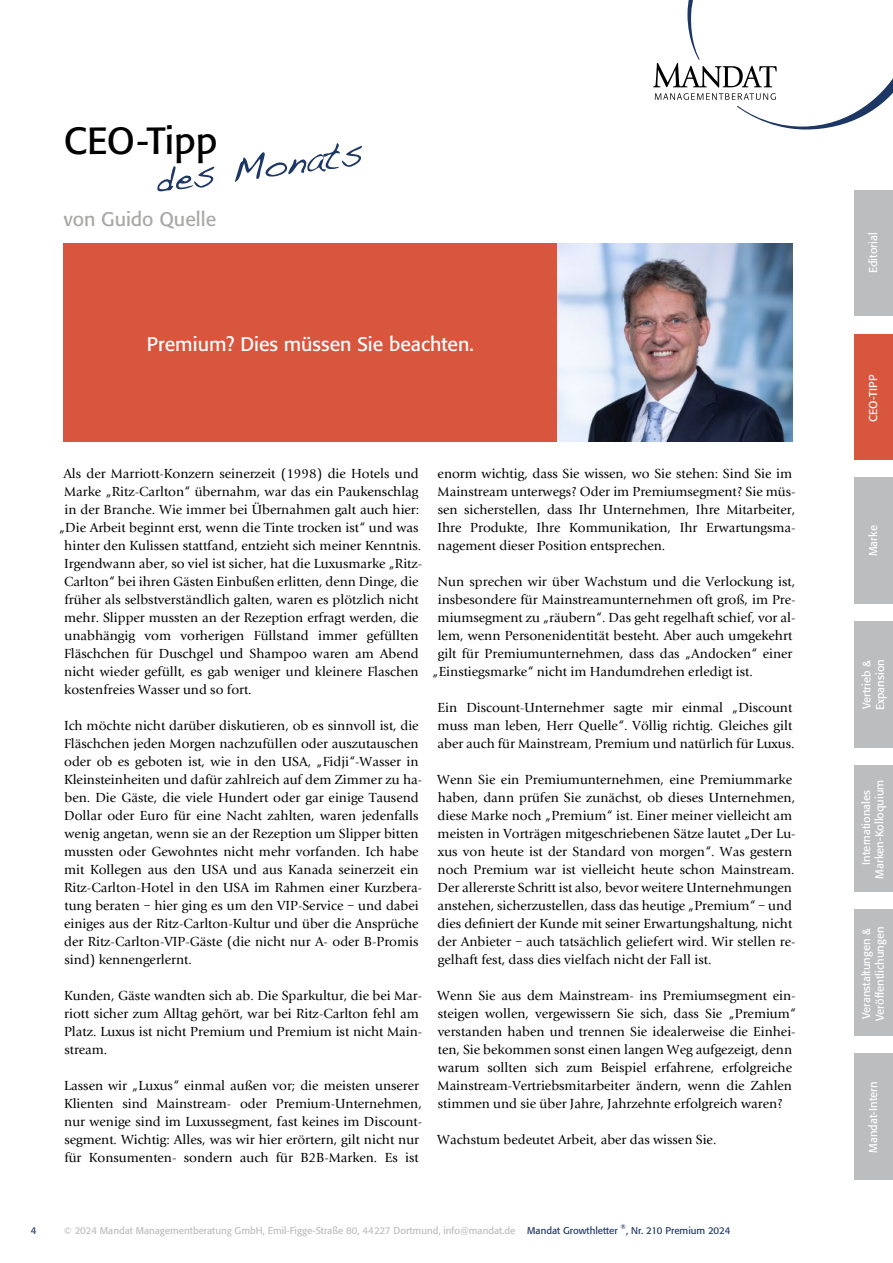
<style>
.page{position:relative;width:893px;height:1263px;background:#fff}
.page>*{position:absolute;margin:0;border:0;box-sizing:border-box;transform-origin:0 0}
.t1{font:37.5px "Formata";color:#000}
.t2{font:19.5px "Formata";color:#fff}
.t3{font:19.5px "Formata";color:#a8a8a7}
.t4{font:13.5px/18px "Giovanni EF";color:#000}
.t5{font:11.25px/13.5px "Formata";color:#fff}
.t6{font:9.75px "Formata";color:#bcbdbe}
.t7{font:9.75px "Formata";color:#1d3764}
.t8{font:6.75px "Formata";color:#1d3764}
.s1{color:#1d3764}
</style>
<div class="page">
<div style="left:855px;top:478px;width:38px;height:126px;background:#bcbdbe"></div>
<div style="left:855px;top:190px;width:38px;height:125px;background:#bcbdbe"></div>
<div style="left:855px;top:766px;width:38px;height:126px;background:#bcbdbe"></div>
<div style="left:855px;top:1054px;width:38px;height:126px;background:#bcbdbe"></div>
<div style="left:855px;top:622px;width:38px;height:126px;background:#bcbdbe"></div>
<svg style="left:653px;top:0;width:240px;height:130px"></svg>
<div style="left:855px;top:910px;width:38px;height:126px;background:#bcbdbe"></div>
<div style="left:64px;top:244px;width:493px;height:198px;background:#d8563d"></div>
<img style="left:557px;top:244px;width:236px;height:198px">
<svg style="left:157px;top:143px;width:205px;height:49px"></svg>
<div style="left:855px;top:334px;width:38px;height:125px;background:#d8563d"></div>
<h1 class="t1" style="left:64px;top:118px;width:155px">CEO-Tipp</h1>
<h2 class="t3" style="left:64px;top:207px;width:154px">von Guido Quelle</h2>
<h2 class="t2" style="left:147px;top:332px;width:329px">Premium? Dies müssen Sie beachten.</h2>
<p class="t4" style="left:63px;top:464px;width:357px">Als der Marriott-Konzern seinerzeit (1998) die Hotels und</p>
<p class="t4" style="left:64px;top:482px;width:356px">Marke „Ritz-Carlton“ übernahm, war das ein Paukenschlag</p>
<p class="t4" style="left:64px;top:500px;width:356px">in der Branche. Wie immer bei Übernahmen galt auch hier:</p>
<p class="t4" style="left:59px;top:518px;width:361px">„Die Arbeit beginnt erst, wenn die Tinte trocken ist“ und was</p>
<p class="t4" style="left:64px;top:536px;width:358px">hinter den Kulissen stattfand, entzieht sich meiner Kenntnis.</p>
<p class="t4" style="left:64px;top:554px;width:360px">Irgendwann aber, so viel ist sicher, hat die Luxusmarke „Ritz-</p>
<p class="t4" style="left:64px;top:572px;width:356px">Carlton“ bei ihren Gästen Einbußen erlitten, denn Dinge, die</p>
<p class="t4" style="left:64px;top:590px;width:356px">früher als selbstverständlich galten, waren es plötzlich nicht</p>
<p class="t4" style="left:64px;top:608px;width:356px">mehr. Slipper mussten an der Rezeption erfragt werden, die</p>
<p class="t4" style="left:65px;top:626px;width:356px">unabhängig vom vorherigen Füllstand immer gefüllten</p>
<p class="t4" style="left:64px;top:644px;width:356px">Fläschchen für Duschgel und Shampoo waren am Abend</p>
<p class="t4" style="left:64px;top:662px;width:356px">nicht wieder gefüllt, es gab weniger und kleinere Flaschen</p>
<p class="t4" style="left:64px;top:680px;width:189px">kostenfreies Wasser und so fort.</p>
<p class="t4" style="left:64px;top:716px;width:360px">Ich möchte nicht darüber diskutieren, ob es sinnvoll ist, die Fläschchen jeden Morgen nachzufüllen oder auszutauschen oder ob es geboten ist, wie in den USA, „Fidji“-Wasser in Kleinsteinheiten und dafür zahlreich auf dem Zimmer zu ha&shy;ben. Die Gäste, die viele Hundert oder gar einige Tausend Dollar oder Euro für eine Nacht zahlten, waren jedenfalls wenig angetan, wenn sie an der Rezeption um Slipper bitten mussten oder Gewohntes nicht mehr vorfanden. Ich habe mit Kollegen aus den USA und aus Kanada seinerzeit ein Ritz-Carlton-Hotel in den USA im Rahmen einer Kurzbera&shy;tung beraten – hier ging es um den VIP-Service – und dabei einiges aus der Ritz-Carlton-Kultur und über die Ansprüche der Ritz-Carlton-VIP-Gäste (die nicht nur A- oder B-Promis sind) kennengerlernt.</p>
<p class="t4" style="left:64px;top:986px;width:360px">Kunden, Gäste wandten sich ab. Die Sparkultur, die bei Mar&shy;riott sicher zum Alltag gehört, war bei Ritz-Carlton fehl am Platz. Luxus ist nicht Premium und Premium ist nicht Main&shy;stream.</p>
<p class="t4" style="left:64px;top:1076px;width:360px">Lassen wir „Luxus“ einmal außen vor; die meisten unserer Klienten sind Mainstream- oder Premium-Unternehmen, nur wenige sind im Luxussegment, fast keines im Discount&shy;segment. Wichtig: Alles, was wir hier erörtern, gilt nicht nur für Konsumenten- sondern auch für B2B-Marken. Es ist</p>
<p class="t4" style="left:437px;top:464px;width:360px">enorm wichtig, dass Sie wissen, wo Sie stehen: Sind Sie im Mainstream unterwegs? Oder im Premiumsegment? Sie müs&shy;sen sicherstellen, dass Ihr Unternehmen, Ihre Mitarbeiter, Ihre Produkte, Ihre Kommunikation, Ihr Erwartungsma&shy;nagement dieser Position entsprechen.</p>
<p class="t4" style="left:438px;top:572px;width:359px">Nun sprechen wir über Wachstum und die Verlockung ist,</p>
<p class="t4" style="left:438px;top:590px;width:359px">insbesondere für Mainstreamunternehmen oft groß, im Pre-</p>
<p class="t4" style="left:438px;top:608px;width:359px">miumsegment zu „räubern“. Das geht regelhaft schief, vor al-</p>
<p class="t4" style="left:438px;top:626px;width:356px">lem, wenn Personenidentität besteht. Aber auch umgekehrt</p>
<p class="t4" style="left:438px;top:644px;width:356px">gilt für Premiumunternehmen, dass das „Andocken“ einer</p>
<p class="t4" style="left:433px;top:662px;width:322px">„Einstiegsmarke“ nicht im Handumdrehen erledigt ist.</p>
<p class="t4" style="left:437px;top:698px;width:359px">Ein Discount-Unternehmer sagte mir einmal „Discount muss man leben, Herr Quelle“. Völlig richtig. Gleiches gilt aber auch für Mainstream, Premium und natürlich für Luxus.</p>
<p class="t4" style="left:437px;top:770px;width:360px">Wenn Sie ein Premiumunternehmen, eine Premiummarke haben, dann prüfen Sie zunächst, ob dieses Unternehmen, diese Marke noch „Premium“ ist. Einer meiner vielleicht am meisten in Vorträgen mitgeschriebenen Sätze lautet „Der Lu&shy;xus von heute ist der Standard von morgen“. Was gestern noch Premium war ist vielleicht heute schon Mainstream.<br>Der allererste Schritt ist also, bevor weitere Unternehmungen anstehen, sicherzustellen, dass das heutige „Premium“ – und dies definiert der Kunde mit seiner Erwartungshaltung, nicht der Anbieter – auch tatsächlich geliefert wird. Wir stellen re&shy;gelhaft fest, dass dies vielfach nicht der Fall ist.</p>
<p class="t4" style="left:437px;top:986px;width:360px">Wenn Sie aus dem Mainstream- ins Premiumsegment ein&shy;steigen wollen, vergewissern Sie sich, dass Sie „Premium“ verstanden haben und trennen Sie idealerweise die Einhei&shy;ten, Sie bekommen sonst einen langen Weg aufgezeigt, denn warum sollten sich zum Beispiel erfahrene, erfolgreiche Mainstream-Vertriebsmitarbeiter ändern, wenn die Zahlen stimmen und sie über Jahre, Jahrzehnte erfolgreich waren?</p>
<p class="t4" style="left:437px;top:1130px;width:281px">Wachstum bedeutet Arbeit, aber das wissen Sie.</p>
<p class="t7" style="left:31px;top:1225px;width:7px">4</p>
<p class="t6" style="left:64px;top:1224px;width:555px">© 2024 Mandat Managementberatung GmbH, Emil-Figge-Straße 80, 44227 Dortmund, info@mandat.de <span class="s1">Mandat Growthletter</span></p>
<p class="t8" style="left:621px;top:1223px;width:7px">®</p>
<p class="t7" style="left:626px;top:1224px;width:106px">, Nr. 210 Premium 2024</p>
<p class="t5" style="left:866px;top:273px;width:42px;rotate:-90deg">Editorial</p>
<p class="t5" style="left:866px;top:422px;width:49px;rotate:-90deg">CEO-TIPP</p>
<p class="t5" style="left:866px;top:556px;width:32px;rotate:-90deg">Marke</p>
<p class="t5" style="left:860px;top:710px;width:53px;rotate:-90deg">Vertrieb &amp;<br>Expansion</p>
<p class="t5" style="left:859px;top:879px;width:101px;text-align:center;rotate:-90deg">Internationales<br>Marken-Kolloquium</p>
<p class="t5" style="left:859px;top:1021px;width:95px;rotate:-90deg">Veranstaltungen &amp;<br>Veröffentlichungen</p>
<p class="t5" style="left:866px;top:1152px;width:73px;rotate:-90deg">Mandat-Intern</p>
</div>
